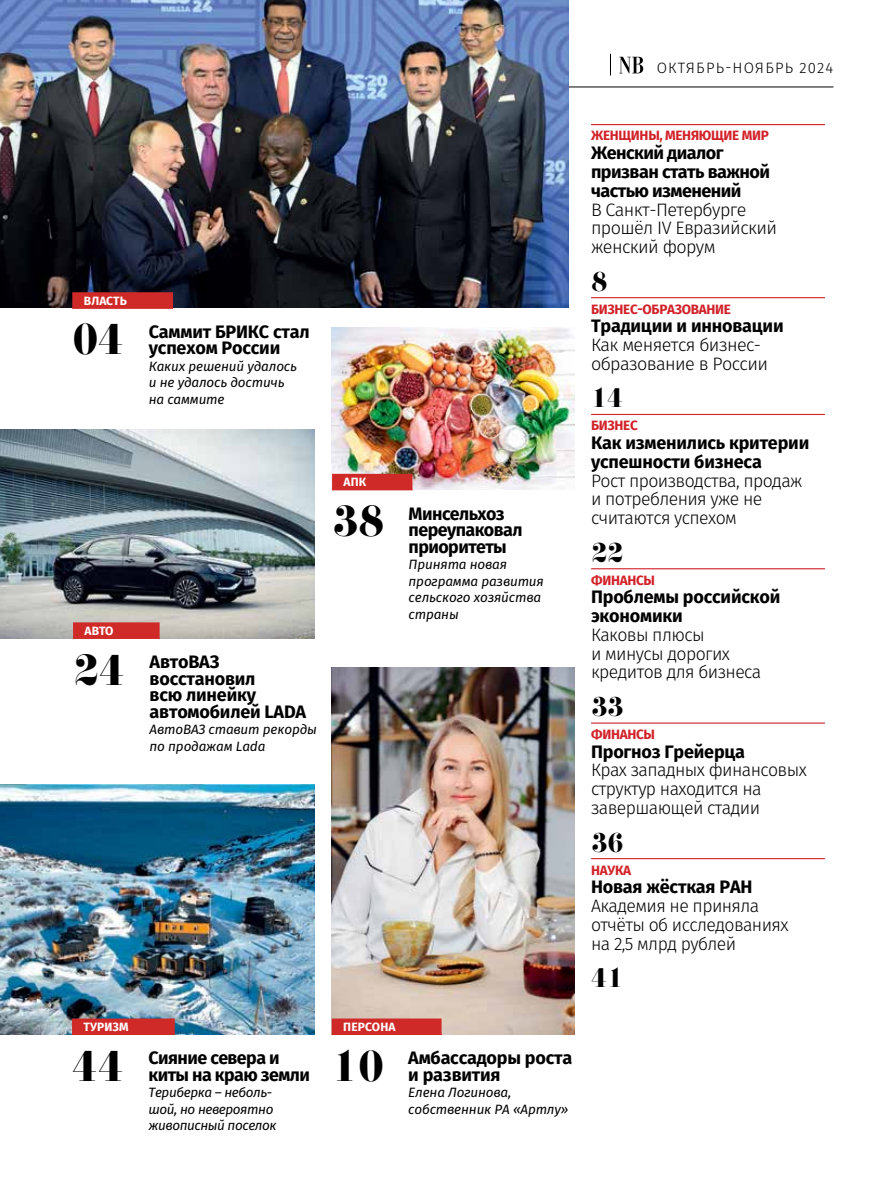
<style>
.page{position:relative;width:893px;height:1191px;background:#fff}
.page>*{position:absolute;margin:0;border:0;box-sizing:border-box;transform-origin:0 0}
.t1{font:48px "Diet Didot Extra";letter-spacing:-.02em;color:#000}
.t2{font:30px "Diet Didot Extra";letter-spacing:-.03em;color:#000}
.t3{font:300 18px/18.8px "Fira Sans";letter-spacing:-.035em;color:#000}
.t4{font:700 18px/16.5px "Fira Sans";letter-spacing:-.01em;color:#000}
.t5{font:700 18px/16.5px "Fira Sans";letter-spacing:-.03em;color:#000}
.t6{font:300 15px "Fira Sans";letter-spacing:.08em;color:#000}
.t7{font:italic 13.5px/16.5px "Fira Sans";letter-spacing:-.015em;color:#000}
.t8{font:700 13.5px "Fira Sans";letter-spacing:-.02em;color:#d22229}
.t9{font:italic 13.5px/16.5px "Fira Sans";letter-spacing:-.035em;color:#000}
.t10{font:700 12px "Fira Sans";letter-spacing:.01em;color:#fff}
</style>
<div class="page">
<hr style="left:72px;top:87px;width:761px;height:1px;background:#000">
<svg style="left:619px;top:57px;width:24px;height:16px"></svg>
<svg style="left:610px;top:54px;width:1px;height:21px"></svg>
<img style="left:332px;top:667px;width:242px;height:367px">
<img style="left:0;top:785px;width:315px;height:249px">
<img style="left:0;top:429px;width:315px;height:210px">
<img style="left:0;top:0;width:568px;height:308px">
<hr style="left:591px;top:124px;width:234px;height:1px;background:#d22229">
<hr style="left:591px;top:297px;width:234px;height:1px;background:#d22229">
<hr style="left:591px;top:414px;width:234px;height:1px;background:#d22229">
<hr style="left:591px;top:568px;width:234px;height:1px;background:#d22229">
<hr style="left:591px;top:722px;width:234px;height:1px;background:#d22229">
<hr style="left:591px;top:858px;width:234px;height:1px;background:#d22229">
<hr style="left:332px;top:1033px;width:110px;height:2px;background:#d02a28">
<div style="left:332px;top:1018px;width:110px;height:16px;background:#d02a28"></div>
<hr style="left:73px;top:637px;width:86px;height:2px;background:#d02a28">
<div style="left:73px;top:622px;width:87px;height:16px;background:#d02a28"></div>
<hr style="left:72px;top:307px;width:101px;height:2px;background:#d02a28">
<div style="left:72px;top:292px;width:101px;height:16px;background:#d02a28"></div>
<hr style="left:72px;top:1033px;width:102px;height:2px;background:#d02a28">
<div style="left:72px;top:1018px;width:103px;height:16px;background:#d02a28"></div>
<img style="left:332px;top:327px;width:242px;height:162px">
<div style="left:332px;top:474px;width:80px;height:16px;background:#d02a28"></div>
<p class="t6" style="left:657px;top:57px;width:178px">ОКТЯБРЬ-НОЯБРЬ 2024</p>
<p class="t10" style="left:84px;top:291px;width:45px">ВЛАСТЬ</p>
<h1 class="t1" style="left:72px;top:304px;width:54px">04</h1>
<p class="t4" style="left:149px;top:322px;width:162px">Саммит БРИКС стал успехом России</p>
<p class="t7" style="left:149px;top:358px;width:150px">Каких решений удалось и не удалось достичь на саммите</p>
<p class="t10" style="left:85px;top:621px;width:30px">АВТО</p>
<h1 class="t1" style="left:73px;top:634px;width:54px">24</h1>
<p class="t4" style="left:150px;top:652px;width:158px">АвтоВАЗ восстановил<br>всю линейку автомобилей LADA</p>
<p class="t7" style="left:150px;top:721px;width:169px">АвтоВАЗ ставит рекорды по продажам Lada</p>
<p class="t10" style="left:344px;top:472px;width:24px">АПК</p>
<h1 class="t1" style="left:332px;top:486px;width:54px">38</h1>
<p class="t5" style="left:409px;top:504px;width:115px">Минсельхоз переупаковал приоритеты</p>
<p class="t7" style="left:409px;top:556px;width:137px">Принята новая программа развития сельского хозяйства страны</p>
<p class="t10" style="left:84px;top:1017px;width:47px">ТУРИЗМ</p>
<h1 class="t1" style="left:72px;top:1030px;width:54px">44</h1>
<p class="t5" style="left:149px;top:1048px;width:163px">Сияние севера и киты на краю земли</p>
<p class="t9" style="left:149px;top:1084px;width:130px">Териберка – неболь&shy;шой, но невероятно живописный поселок</p>
<p class="t10" style="left:343px;top:1017px;width:54px">ПЕРСОНА</p>
<h1 class="t1" style="left:332px;top:1030px;width:54px">10</h1>
<p class="t4" style="left:408px;top:1048px;width:165px">Амбассадоры роста и развития</p>
<p class="t7" style="left:408px;top:1084px;width:162px">Елена Логинова, собственник РА «Артлу»</p>
<p class="t8" style="left:591px;top:124px;width:179px">ЖЕНЩИНЫ, МЕНЯЮЩИЕ МИР</p>
<p class="t5" style="left:591px;top:142px;width:180px;line-height:18.8px">Женский диалог призван стать важной частью изменений</p>
<p class="t3" style="left:591px;top:200px;width:188px">В Санкт-Петербурге прошёл IV Евразийский женский форум</p>
<h2 class="t2" style="left:591px;top:259px;width:18px">8</h2>
<p class="t8" style="left:591px;top:297px;width:141px">БИЗНЕС-ОБРАЗОВАНИЕ</p>
<p class="t4" style="left:591px;top:316px;width:194px">Традиции и инновации</p>
<p class="t3" style="left:591px;top:335px;width:179px">Как меняется бизнес&shy;образование в России</p>
<h2 class="t2" style="left:591px;top:376px;width:34px">14</h2>
<p class="t8" style="left:591px;top:414px;width:48px">БИЗНЕС</p>
<p class="t4" style="left:591px;top:432px;width:220px;line-height:18.8px">Как изменились критерии успешности бизнеса</p>
<p class="t3" style="left:591px;top:471px;width:213px">Рост производства, продаж и потребления уже не считаются успехом</p>
<h2 class="t2" style="left:591px;top:530px;width:34px">22</h2>
<p class="t8" style="left:591px;top:568px;width:65px">ФИНАНСЫ</p>
<p class="t4" style="left:591px;top:586px;width:191px;line-height:18.8px">Проблемы российской экономики</p>
<p class="t3" style="left:591px;top:625px;width:172px">Каковы плюсы<br>и минусы дорогих кредитов для бизнеса</p>
<h2 class="t2" style="left:591px;top:684px;width:34px">33</h2>
<p class="t8" style="left:591px;top:723px;width:65px">ФИНАНСЫ</p>
<p class="t4" style="left:591px;top:742px;width:156px">Прогноз Грейерца</p>
<p class="t3" style="left:591px;top:760px;width:217px">Крах западных финансовых структур находится на завершающей стадии</p>
<h2 class="t2" style="left:591px;top:820px;width:34px">36</h2>
<p class="t8" style="left:591px;top:858px;width:41px">НАУКА</p>
<p class="t4" style="left:591px;top:877px;width:163px">Новая жёсткая РАН</p>
<p class="t3" style="left:591px;top:896px;width:199px">Академия не приняла отчёты об исследованиях на 2,5 млрд рублей</p>
<h2 class="t2" style="left:591px;top:955px;width:34px">41</h2>
</div>
